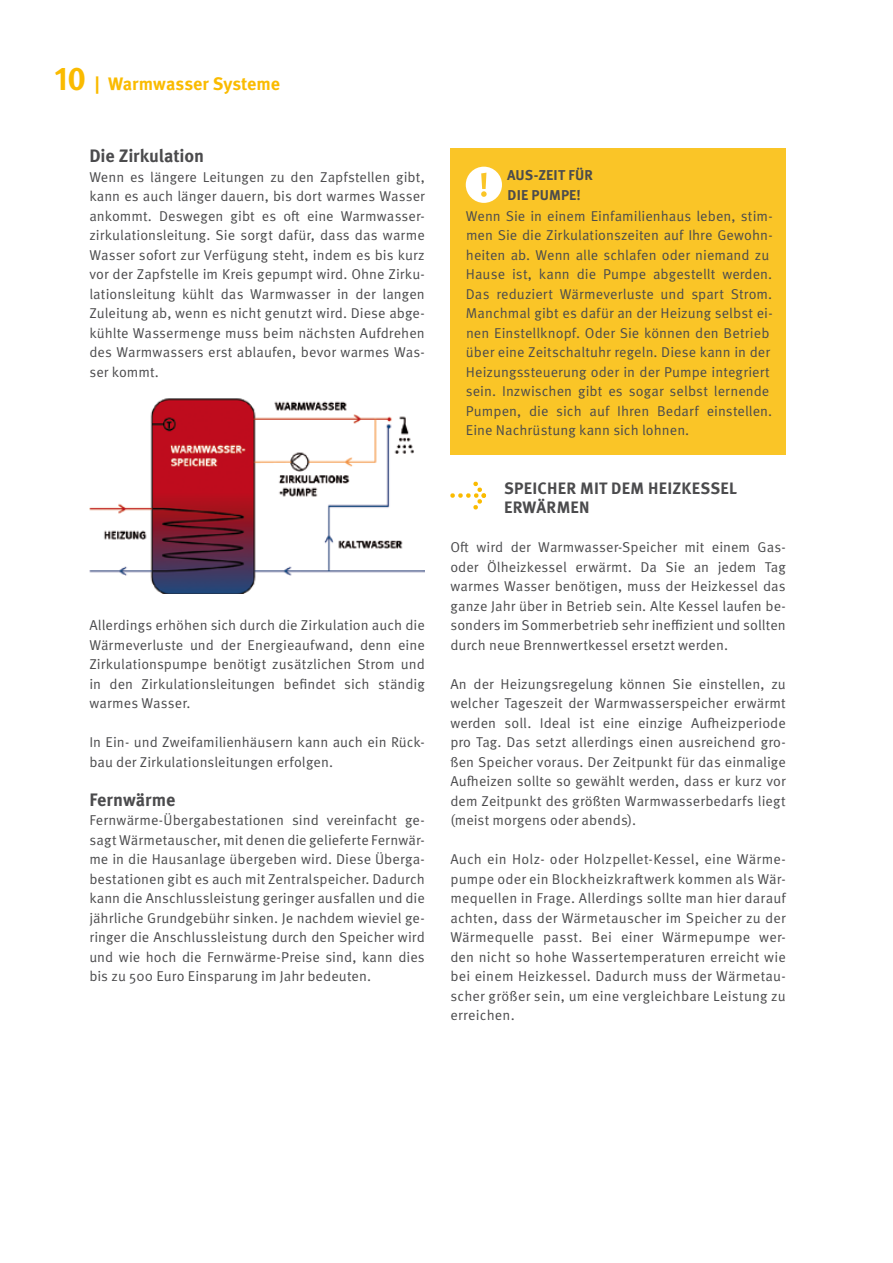
<style>
.page{position:relative;width:893px;height:1263px;background:#fff}
.page>*{position:absolute;margin:0;border:0;box-sizing:border-box;transform-origin:0 0}
.Ü3{font:700 18px "Meta OT";letter-spacing:-.01em;color:#4b4b4d}
.Ü3-2{font:700 18px "Meta OT";letter-spacing:-.005em;color:#fabb00}
.Ü2{font:700 16.5px/19.5px "Meta OT";letter-spacing:.015em;color:#4b4b4d}
.Fließtext{font:14.25px/19.5px "Meta OT Norm";letter-spacing:.005em;color:#4b4b4d;text-align:justify}
.Auflistung_Level2{font:14.25px/19.5px "Meta OT Norm";letter-spacing:.005em;color:#4b4b4d}
.Auflistung_Level2-2{font:700 14.25px/19.5px "Meta OT";letter-spacing:.01em;color:#4b4b4d}
.s1{font-size:33px}
</style>
<div class="page">
<img style="left:89px;top:398px;width:336px;height:195px">
<svg style="left:450px;top:481px;width:36px;height:28px"></svg>
<div style="left:450px;top:149px;width:336px;height:306px;background:#fac527"></div>
<p class="Ü3-2" style="left:55px;top:73px;width:227px"><span class="s1">10</span> | Warmwasser Systeme</p>
<p class="Ü3" style="left:89px;top:145px;width:116px">Die Zirkulation</p>
<p class="Fließtext" style="left:89px;top:167px;width:337px">Wenn es längere Leitungen zu den Zapfstellen gibt, kann es auch länger dauern, bis dort warmes Wasser ankommt. Deswegen gibt es oft eine Warmwasser&shy;zirkulationsleitung. Sie sorgt dafür, dass das warme Wasser sofort zur Verfügung steht, indem es bis kurz vor der Zapfstelle im Kreis gepumpt wird. Ohne Zirku&shy;lationsleitung kühlt das Warmwasser in der langen Zuleitung ab, wenn es nicht genutzt wird. Diese abge&shy;kühlte Wassermenge muss beim nächsten Aufdrehen des Warmwassers erst ablaufen, bevor warmes Was&shy;ser kommt.</p>
<p class="Fließtext" style="left:89px;top:616px;width:337px">Allerdings erhöhen sich durch die Zirkulation auch die Wärmeverluste und der Energieaufwand, denn eine Zirkulationspumpe benötigt zusätzlichen Strom und in den Zirkulationsleitungen befindet sich ständig warmes Wasser.</p>
<p class="Fließtext" style="left:89px;top:733px;width:337px">In Ein- und Zweifamilienhäusern kann auch ein Rück&shy;bau der Zirkulationsleitungen erfolgen.</p>
<p class="Ü3" style="left:89px;top:788px;width:88px">Fernwärme</p>
<p class="Fließtext" style="left:89px;top:811px;width:337px">Fernwärme-Übergabestationen sind vereinfacht ge&shy;sagt Wärmetauscher, mit denen die gelieferte Fernwär&shy;me in die Hausanlage übergeben wird. Diese Überga&shy;bestationen gibt es auch mit Zentralspeicher. Dadurch kann die Anschlussleistung geringer ausfallen und die jährliche Grundgebühr sinken. Je nachdem wieviel ge&shy;ringer die Anschlussleistung durch den Speicher wird und wie hoch die Fernwärme-Preise sind, kann dies bis zu 500 Euro Einsparung im Jahr bedeuten.</p>
<p class="Auflistung_Level2-2" style="left:507px;top:166px;width:87px">AUS-ZEIT FÜR<br>DIE PUMPE!</p>
<p class="Auflistung_Level2" style="left:466px;top:206px;width:308px">Wenn Sie in einem Einfamilienhaus leben, stim&shy;men Sie die Zirkulationszeiten auf Ihre Gewohn&shy;heiten ab. Wenn alle schlafen oder niemand zu Hause ist, kann die Pumpe abgestellt werden.<br>Das reduziert Wärmeverluste und spart Strom.<br>Manchmal gibt es dafür an der Heizung selbst ei&shy;nen Einstellknopf. Oder Sie können den Betrieb über eine Zeitschaltuhr regeln. Diese kann in der Heizungssteuerung oder in der Pumpe integriert sein. Inzwischen gibt es sogar selbst lernende Pumpen, die sich auf Ihren Bedarf einstellen.<br>Eine Nachrüstung kann sich lohnen.</p>
<p class="Ü2" style="left:504px;top:479px;width:235px">SPEICHER MIT DEM HEIZKESSEL<br>ERWÄRMEN</p>
<p class="Fließtext" style="left:450px;top:538px;width:337px">Oft wird der Warmwasser-Speicher mit einem Gas&shy;oder Ölheizkessel erwärmt. Da Sie an jedem Tag warmes Wasser benötigen, muss der Heizkessel das ganze Jahr über in Betrieb sein. Alte Kessel laufen be&shy;sonders im Sommerbetrieb sehr ineffizient und sollten durch neue Brennwertkessel ersetzt werden.</p>
<p class="Fließtext" style="left:450px;top:674px;width:337px">An der Heizungsregelung können Sie einstellen, zu welcher Tageszeit der Warmwasserspeicher erwärmt werden soll. Ideal ist eine einzige Aufheizperiode pro Tag. Das setzt allerdings einen ausreichend gro&shy;ßen Speicher voraus. Der Zeitpunkt für das einmalige Aufheizen sollte so gewählt werden, dass er kurz vor dem Zeitpunkt des größten Warmwasserbedarfs liegt (meist morgens oder abends).</p>
<p class="Fließtext" style="left:450px;top:850px;width:337px">Auch ein Holz- oder Holzpellet-Kessel, eine Wärme&shy;pumpe oder ein Blockheizkraftwerk kommen als Wär&shy;mequellen in Frage. Allerdings sollte man hier darauf achten, dass der Wärmetauscher im Speicher zu der Wärmequelle passt. Bei einer Wärmepumpe wer&shy;den nicht so hohe Wassertemperaturen erreicht wie bei einem Heizkessel. Dadurch muss der Wärmetau&shy;scher größer sein, um eine vergleichbare Leistung zu erreichen.</p>
</div>
